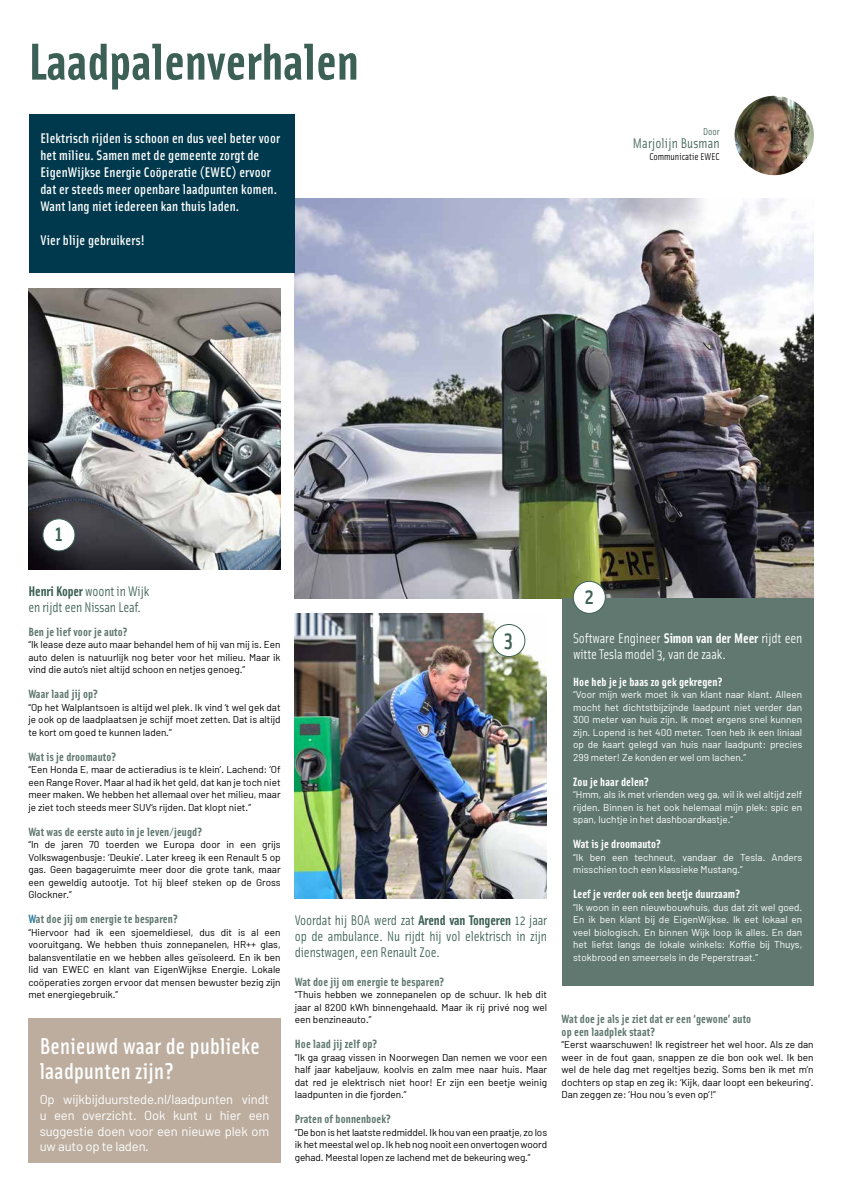
<style>
.page{position:relative;width:842px;height:1191px;background:#fff}
.page>*{position:absolute;margin:0;border:0;box-sizing:border-box;transform-origin:0 0}
.t1{font:700 52px "Solex OT";color:#3c6055}
.t2{font:500 23px/25px "Solex OT";letter-spacing:.01em;color:#fff}
.t3{font:500 22.6px "Solex OT";color:#3c6055}
.t4{font:500 14px/17px "Solex OT";letter-spacing:.01em;color:#fff}
.t5{font:14px/16px "Solex OT";letter-spacing:-.01em;color:#3c6055}
.t6{font:14px/16px "Solex OT";letter-spacing:-.01em;color:#fff}
.t7{font:14px "Solex OT";letter-spacing:.01em;color:#3c6055}
.t8{font:13px/15.6px "Barlow";letter-spacing:-.01em;color:#fff;text-align:justify}
.t9{font:700 12px/12.5px "Solex OT";letter-spacing:.01em;color:#60786f}
.t10{font:700 12px "Solex OT";letter-spacing:.01em;color:#fff}
.t11{font:10px/12.5px "Barlow";color:#000;text-align:justify}
.t12{font:10px/12.5px "Barlow";color:#fff;text-align:justify}
.t13{font:10px "Solex OT";color:#000}
.t14{font:10px "Solex OT";color:#3c6055}
.s1{font-weight:700}
.s2{color:#347e9f}
</style>
<div class="page">
<img style="left:295px;top:199px;width:519px;height:399px">
<div style="left:562px;top:598px;width:252px;height:387px;background:#60786f"></div>
<div style="left:29px;top:115px;width:266px;height:158px;background:#00394d"></div>
<img style="left:295px;top:613px;width:251px;height:285px">
<img style="left:734px;top:96px;width:80px;height:79px;border-radius:40px">
<img style="left:28px;top:289px;width:253px;height:280px">
<div style="left:573px;top:581px;width:32px;height:32px;background:#fff;border-radius:50%"></div>
<div style="left:573px;top:581px;width:33px;height:33px;border:1px solid #3c6055;border-radius:50%"></div>
<div style="left:493px;top:624px;width:32px;height:32px;background:#fff;border-radius:50%"></div>
<div style="left:492px;top:624px;width:33px;height:33px;border:1px solid #3c6055;border-radius:50%"></div>
<div style="left:43px;top:519px;width:32px;height:32px;background:#fff;border-radius:50%"></div>
<div style="left:43px;top:518px;width:32px;height:33px;border:1px solid #3c6055;border-radius:50%"></div>
<div style="left:28px;top:1018px;width:253px;height:144px;background:#bcad9e"></div>
<h1 class="t1" style="left:28px;top:28px;width:332px">Laadpalenverhalen</h1>
<h3 class="t4" style="left:40px;top:129px;width:241px">Elektrisch rijden is schoon en dus veel beter voor het milieu. Samen met de gemeente zorgt de EigenWijkse Energie Coöperatie (EWEC) ervoor dat er steeds meer openbare laadpunten komen.<br>Want lang niet iedereen kan thuis laden.</h3>
<h3 class="t4" style="left:40px;top:231px;width:106px">Vier blije gebruikers!</h3>
<p class="t14" style="left:703px;top:126px;width:18px">Door</p>
<h3 class="t7" style="left:633px;top:134px;width:88px">Marjolijn Busman</h3>
<p class="t13" style="left:649px;top:151px;width:72px">Communicatie EWEC</p>
<h3 class="t3" style="left:55px;top:519px;width:10px">1</h3>
<h3 class="t5" style="left:28px;top:582px;width:123px"><span class="s1">Henri Koper</span> woont in Wijk en rijdt een Nissan Leaf.</h3>
<p class="t9" style="left:28px;top:624px;width:101px">Ben je lief voor je auto?</p>
<p class="t11" style="left:28px;top:638px;width:254px">“Ik lease deze auto maar behandel hem of hij van mij is. Een auto delen is natuurlijk nog beter voor het milieu. Maar ik vind die auto’s niet altijd schoon en netjes genoeg.”</p>
<p class="t9" style="left:28px;top:687px;width:71px">Waar laad jij op?</p>
<p class="t11" style="left:28px;top:700px;width:254px">“Op het Walplantsoen is altijd wel plek. Ik vind ‘t wel gek dat je ook op de laadplaatsen je schijf moet zetten. Dat is altijd te kort om goed te kunnen laden.”</p>
<p class="t9" style="left:28px;top:749px;width:90px">Wat is je droomauto?</p>
<p class="t11" style="left:28px;top:763px;width:254px">“Een Honda E, maar de actieradius is te klein’. Lachend: ‘Of een Range Rover. Maar al had ik het geld, dat kan je toch niet meer maken. We hebben het allemaal over het milieu, maar je ziet toch steeds meer SUV’s rijden. Dat klopt niet.”</p>
<p class="t9" style="left:28px;top:824px;width:176px">Wat was de eerste auto in je leven/jeugd?</p>
<p class="t11" style="left:28px;top:838px;width:254px">“In de jaren 70 toerden we Europa door in een grijs Volkswagenbusje: ‘Deukie’. Later kreeg ik een Renault 5 op gas. Geen bagageruimte meer door die grote tank, maar een geweldig autootje. Tot hij bleef steken op de Gross Glockner.”</p>
<p class="t9" style="left:28px;top:912px;width:151px"><span class="s2">W</span>at doe jij om energie te besparen?</p>
<p class="t11" style="left:28px;top:925px;width:254px">“Hiervoor had ik een sjoemeldiesel, dus dit is al een vooruitgang. We hebben thuis zonnepanelen, HR++ glas, balansventilatie en we hebben alles geïsoleerd. En ik ben lid van EWEC en klant van EigenWijkse Energie. Lokale coöperaties zorgen ervoor dat mensen bewuster bezig zijn met energiegebruik.”</p>
<h2 class="t2" style="left:40px;top:1032px;width:222px">Benieuwd waar de publieke laadpunten zijn?</h2>
<h3 class="t8" style="left:40px;top:1091px;width:231px">Op wijkbijduurstede.nl/laadpunten vindt u een overzicht. Ook kunt u hier een suggestie doen voor een nieuwe plek om uw auto op te laden.</h3>
<h3 class="t3" style="left:504px;top:624px;width:10px">3</h3>
<h3 class="t5" style="left:295px;top:912px;width:254px;text-align:justify">Voordat hij BOA werd zat <span class="s1">Arend van Tongeren</span> 12 jaar op de ambulance. Nu rijdt hij vol elektrisch in zijn dienstwagen, een Renault Zoe.</h3>
<p class="t9" style="left:295px;top:974px;width:151px">Wat doe jij om energie te besparen?</p>
<p class="t11" style="left:295px;top:988px;width:254px">“Thuis hebben we zonnepanelen op de schuur. Ik heb dit jaar al 8200 kWh binnengehaald. Maar ik rij privé nog wel een benzineauto.”</p>
<p class="t9" style="left:295px;top:1037px;width:84px">Hoe laad jij zelf op?</p>
<p class="t11" style="left:295px;top:1050px;width:254px">“Ik ga graag vissen in Noorwegen Dan nemen we voor een half jaar kabeljauw, koolvis en zalm mee naar huis. Maar dat red je elektrisch niet hoor! Er zijn een beetje weinig laadpunten in die fjorden.”</p>
<p class="t9" style="left:295px;top:1112px;width:98px">Praten of bonnenboek?</p>
<p class="t11" style="left:295px;top:1125px;width:254px">“De bon is het laatste redmiddel. Ik hou van een praatje, zo los ik het meestal wel op. Ik heb nog nooit een onvertogen woord gehad. Meestal lopen ze lachend met de bekeuring weg.”</p>
<h3 class="t3" style="left:584px;top:581px;width:11px">2</h3>
<h3 class="t6" style="left:573px;top:629px;width:231px">Software Engineer <span class="s1">Simon van der Meer</span> rijdt een witte Tesla model 3, van de zaak.</h3>
<p class="t10" style="left:573px;top:673px;width:151px">Hoe heb je je baas zo gek gekregen?</p>
<p class="t12" style="left:573px;top:688px;width:231px">“Voor mijn werk moet ik van klant naar klant. Alleen mocht het dichtstbijzijnde laadpunt niet verder dan 300 meter van huis zijn. Ik moet ergens snel kunnen zijn. Lopend is het 400 meter. Toen heb ik een liniaal op de kaart gelegd van huis naar laadpunt: precies 299 meter! Ze konden er wel om lachen.”</p>
<p class="t10" style="left:573px;top:773px;width:77px">Zou je haar delen?</p>
<p class="t12" style="left:573px;top:788px;width:231px">“Hmm, als ik met vrienden weg ga, wil ik wel altijd zelf rijden. Binnen is het ook helemaal mijn plek: spic en span, luchtje in het dashboardkastje.”</p>
<p class="t10" style="left:573px;top:836px;width:90px">Wat is je droomauto?</p>
<p class="t12" style="left:573px;top:850px;width:231px">“Ik ben een techneut, vandaar de Tesla. Anders misschien toch een klassieke Mustang.”</p>
<p class="t10" style="left:573px;top:886px;width:169px">Leef je verder ook een beetje duurzaam?</p>
<p class="t12" style="left:573px;top:900px;width:231px">“Ik woon in een nieuwbouwhuis, dus dat zit wel goed.<br>En ik ben klant bij de EigenWijkse. Ik eet lokaal en veel biologisch. En binnen Wijk loop ik alles. En dan het liefst langs de lokale winkels: Koffie bij Thuys, stokbrood en smeersels in de Peperstraat.”</p>
<p class="t9" style="left:562px;top:1012px;width:191px">Wat doe je als je ziet dat er een ‘gewone’ auto op een laadplek staat?</p>
<p class="t11" style="left:562px;top:1038px;width:254px">“Eerst waarschuwen! Ik registreer het wel hoor. Als ze dan weer in de fout gaan, snappen ze die bon ook wel. Ik ben wel de hele dag met regeltjes bezig. Soms ben ik met m’n dochters op stap en zeg ik: ‘Kijk, daar loopt een bekeuring’.<br>Dan zeggen ze: ‘Hou nou ’s even op’!”</p>
</div>
